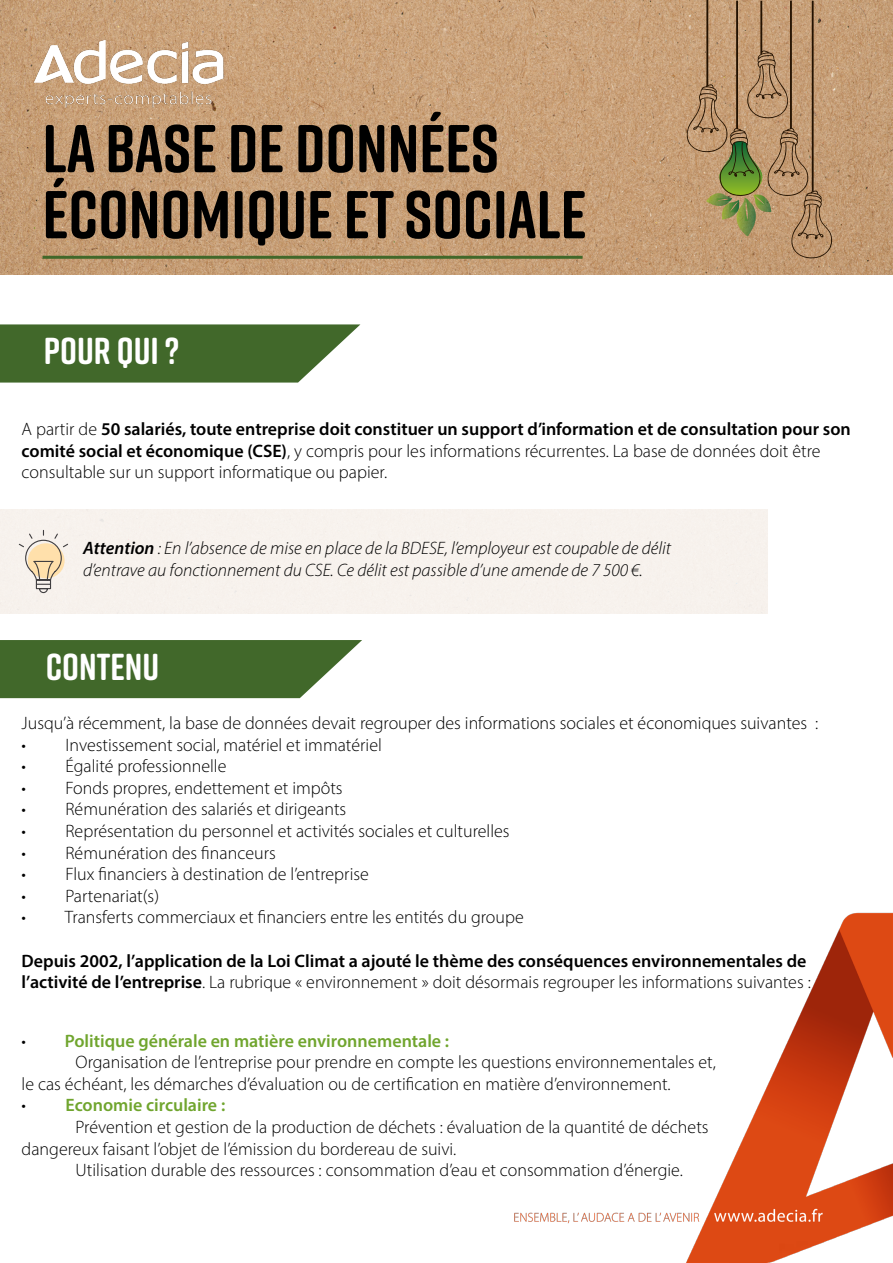
<style>
.page{position:relative;width:893px;height:1263px;background:#fff}
.page>*{position:absolute;margin:0;border:0;box-sizing:border-box;transform-origin:0 0}
.t1{font:700 67.5px/66px "Rift Soft";color:#000}
.t2{font:700 37.5px "Rift Soft";color:#fff}
.t3{font:300 18px/21.6px "Myriad Pro";color:#000}
.t4{font:600 18px/21.6px "Myriad Pro";color:#000}
.t5{font:italic 300 18px/21.6px "Myriad Pro";color:#000}
.t6{font:600 18px "Myriad Pro";color:#70a52e}
.s1{font-weight:600}
.s2{font-weight:300}
.s3{font-weight:300;color:#000}
</style>
<div class="page">
<img style="left:0;top:0;width:893px;height:274px">
<svg style="left:0;top:324px;width:360px;height:59px;background:#52763d"></svg>
<svg style="left:18px;top:529px;width:51px;height:65px;background:#e8dcca"></svg>
<img style="left:514px;top:912px;width:379px;height:351px">
<svg style="left:0;top:640px;width:362px;height:58px;background:#51743c"></svg>
<img style="left:30px;top:30px;width:197px;height:88px">
<svg style="left:687px;top:0;width:145px;height:258px;background:#b39269"></svg>
<hr style="left:43px;top:256px;width:540px;height:3px;background:#41682a">
<h1 class="t1" style="left:43px;top:114px;width:545px">LA BASE DE DONNÉES<br>ÉCONOMIQUE ET SOCIALE</h1>
<h2 class="t2" style="left:44px;top:324px;width:137px">POUR QUI ?</h2>
<p class="t3" style="left:22px;top:418px;width:831px">A partir de <span class="s1">50 salariés, toute entreprise doit constituer un support d’information et de consultation pour son comité social et économique (CSE)</span>, y compris pour les informations récurrentes. La base de données doit être consultable sur un support informatique ou papier.</p>
<p class="t5" style="left:83px;top:537px;width:589px"><span class="s1">Attention</span> : En l’absence de mise en place de la BDESE, l’employeur est coupable de délit d’entrave au fonctionnement du CSE. Ce délit est passible d’une amende de 7 500 €.</p>
<h2 class="t2" style="left:46px;top:640px;width:115px">CONTENU</h2>
<p class="t3" style="left:22px;top:712px;width:798px">Jusqu’à récemment, la base de données devait regrouper des informations sociales et économiques suivantes :</p>
<p class="t3" style="left:22px;top:734px;width:362px">• Investissement social, matériel et immatériel</p>
<p class="t3" style="left:22px;top:755px;width:206px">• Égalité professionnelle</p>
<p class="t3" style="left:22px;top:777px;width:323px">• Fonds propres, endettement et impôts</p>
<p class="t3" style="left:22px;top:798px;width:326px">• Rémunération des salariés et dirigeants</p>
<p class="t3" style="left:22px;top:820px;width:490px">• Représentation du personnel et activités sociales et culturelles</p>
<p class="t3" style="left:22px;top:842px;width:256px">• Rémunération des financeurs</p>
<p class="t3" style="left:22px;top:863px;width:349px">• Flux financiers à destination de l’entreprise</p>
<p class="t3" style="left:22px;top:885px;width:139px">• Partenariat(s)</p>
<p class="t3" style="left:22px;top:906px;width:504px">• Transferts commerciaux et financiers entre les entités du groupe</p>
<p class="t4" style="left:22px;top:949px;width:791px">Depuis 2002, l’application de la Loi Climat a ajouté le thème des conséquences environnementales de l’activité de l’entreprise<span class="s2">. La rubrique « environnement » doit désormais regrouper les informations suivantes :</span></p>
<p class="t6" style="left:22px;top:1029px;width:429px"><span class="s3">•</span> Politique générale en matière environnementale :</p>
<p class="t3" style="left:76px;top:1051px;width:642px">Organisation de l’entreprise pour prendre en compte les questions environnementales et,</p>
<p class="t3" style="left:22px;top:1073px;width:651px">le cas échéant, les démarches d’évaluation ou de certification en matière d’environnement.</p>
<p class="t6" style="left:22px;top:1094px;width:205px"><span class="s3">•</span> Economie circulaire :</p>
<p class="t3" style="left:76px;top:1116px;width:634px">Prévention et gestion de la production de déchets : évaluation de la quantité de déchets</p>
<p class="t3" style="left:22px;top:1137px;width:436px">dangereux faisant l’objet de l’émission du bordereau de suivi.</p>
<p class="t3" style="left:76px;top:1159px;width:609px">Utilisation durable des ressources : consommation d’eau et consommation d’énergie.</p>
</div>
